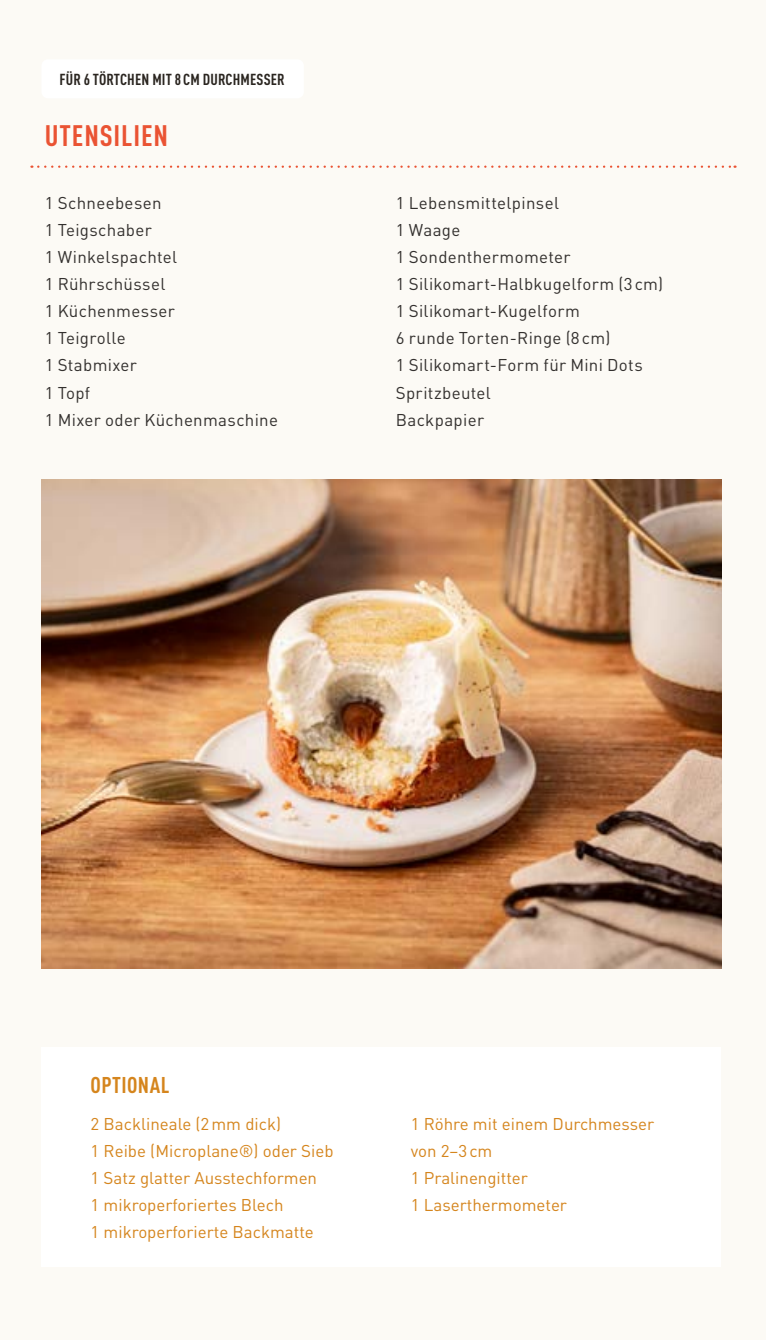
<style>
.page{position:relative;width:766px;height:1340px;background:#fff}
.page>*{position:absolute;margin:0;border:0;box-sizing:border-box;transform-origin:0 0}
.t1{font:700 condensed 29.25px "DINOT";letter-spacing:.03em;color:#ea5333}
.t2{font:700 condensed 22.5px "DINOT";letter-spacing:.02em;color:#d5851d}
.t3{font:16.88px/27px "DINOT";letter-spacing:.02em;color:#33302e}
.t4{font:16.88px/27px "DINOT";color:#d5851d}
.t5{font:700 condensed 15.75px "DINOT";letter-spacing:.01em;color:#2a2520}
</style>
<div class="page">
<div style="left:0;top:0;width:765px;height:1339px;background:#fcfaf5"></div>
<svg style="left:38px;top:165px;width:697px;height:3px"></svg>
<div style="left:41px;top:59px;width:263px;height:39px;background:#fff;border-radius:6px"></div>
<img style="left:41px;top:479px;width:680px;height:489px">
<div style="left:41px;top:1047px;width:680px;height:219px;background:#fff"></div>
<p class="t5" style="left:59px;top:70px;width:227px">FÜR 6 TÖRTCHEN MIT 8 CM DURCHMESSER</p>
<h1 class="t1" style="left:45px;top:118px;width:125px">UTENSILIEN</h1>
<p class="t3" style="left:45px;top:189px;width:235px">1 Schneebesen<br>1 Teigschaber<br>1 Winkelspachtel<br>1 Rührschüssel<br>1 Küchenmesser<br>1 Teigrolle<br>1 Stabmixer<br>1 Topf<br>1 Mixer oder Küchenmaschine</p>
<p class="t3" style="left:395px;top:189px;width:269px">1 Lebensmittelpinsel<br>1 Waage<br>1 Sondenthermometer<br>1 Silikomart-Halbkugelform (3cm)<br>1 Silikomart-Kugelform<br>6 runde Torten-Ringe (8cm)<br>1 Silikomart-Form für Mini Dots<br>Spritzbeutel<br>Backpapier</p>
<h2 class="t2" style="left:91px;top:1071px;width:80px">OPTIONAL</h2>
<p class="t4" style="left:91px;top:1109px;width:244px">2 Backlineale (2mm dick)<br>1 Reibe (Microplane®) oder Sieb<br>1 Satz glatter Ausstechformen<br>1 mikroperforiertes Blech<br>1 mikroperforierte Backmatte</p>
<p class="t4" style="left:410px;top:1109px;width:245px">1 Röhre mit einem Durchmesser von 2–3cm<br>1 Pralinengitter<br>1 Laserthermometer</p>
</div>
